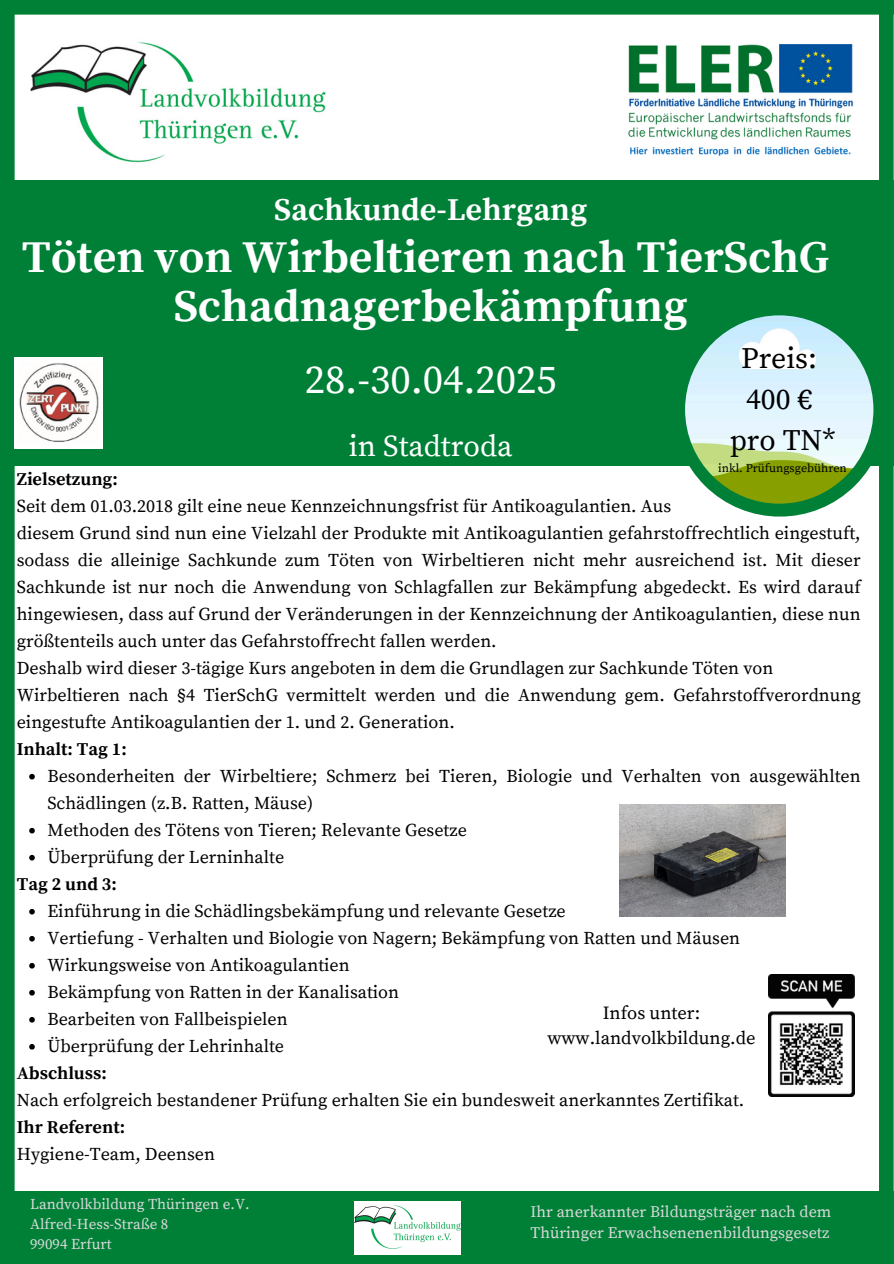
<style>
.page{position:relative;width:894px;height:1264px;background:#fff}
.page>*{position:absolute;margin:0;border:0;box-sizing:border-box;transform-origin:0 0}
.t1{font:700 45.15px/49.5px "Source Serif Pro";color:#fff;text-align:center}
.t2{font:40.65px "Source Serif Pro";color:#fff}
.t3{font:700 31.65px "Source Serif Pro";color:#fff}
.t4{font:30.15px "Source Serif Pro";color:#fff}
.t5{font:29.55px "Source Serif Pro";color:#000}
.t6{font:18.45px/25.5px "Source Serif Pro";color:#000;text-align:center}
.t7{font:18px/27px "Source Serif Pro";color:#000}
.t8{font:700 18px "Source Serif Pro";color:#000}
.t9{font:16.05px/21.3px "Source Serif Pro";color:#d9d9d9}
.t10{font:15px/20.2px "Source Serif Pro";color:#d9d9d9}
.t11{font:12px "Source Serif Pro";color:#000}
.s1{font-weight:700}
</style>
<div class="page">
<div style="left:0;top:180px;width:893px;height:286px;background:#008037"></div>
<img style="left:30px;top:42px;width:295px;height:121px">
<svg style="left:29px;top:773px;width:6px;height:6px"></svg>
<svg style="left:29px;top:827px;width:6px;height:6px"></svg>
<svg style="left:29px;top:854px;width:6px;height:6px"></svg>
<svg style="left:29px;top:909px;width:6px;height:5px"></svg>
<svg style="left:29px;top:936px;width:6px;height:5px"></svg>
<svg style="left:29px;top:963px;width:6px;height:5px"></svg>
<svg style="left:29px;top:990px;width:6px;height:5px"></svg>
<svg style="left:29px;top:1017px;width:6px;height:5px"></svg>
<svg style="left:29px;top:1044px;width:6px;height:5px"></svg>
<svg style="left:685px;top:318px;width:189px;height:198px;fill:#008037"></svg>
<img style="left:685px;top:315px;width:188px;height:188px;border-radius:50%">
<div style="left:0;top:1191px;width:893px;height:72px;background:#008037"></div>
<div style="left:878px;top:0;width:15px;height:1263px;background:#008037"></div>
<div style="left:0;top:0;width:15px;height:1263px;background:#008037"></div>
<div style="left:0;top:0;width:893px;height:15px;background:#008037"></div>
<img style="left:15px;top:357px;width:87px;height:91px">
<img style="left:354px;top:1201px;width:106px;height:53px">
<img style="left:628px;top:44px;width:226px;height:112px">
<img style="left:768px;top:974px;width:86px;height:122px">
<img style="left:619px;top:804px;width:166px;height:112px">
<p class="t3" style="left:274px;top:191px;width:314px">Sachkunde-Lehrgang</p>
<p class="t1" style="left:22px;top:233px;width:809px">Töten von Wirbeltieren nach TierSchG<br>Schadnagerbekämpfung</p>
<h4 class="t2" style="left:304px;top:356px;width:253px">28.-30.04.2025</h4>
<p class="t5" style="left:741px;top:341px;width:77px">Preis:</p>
<h5 class="t5" style="left:745px;top:382px;width:67px">400 €</h5>
<p class="t5" style="left:729px;top:423px;width:107px">pro TN*</p>
<h6 class="t11" style="left:718px;top:461px;width:130px">inkl. Prüfungsgebühren</h6>
<p class="t4" style="left:349px;top:428px;width:165px">in Stadtroda</p>
<p class="t7" style="left:17px;top:466px;width:845px"><span class="s1">Zielsetzung:<br></span>Seit dem 01.03.2018 gilt eine neue Kennzeichnungsfrist für Antikoagulantien. Aus<br>diesem Grund sind nun eine Vielzahl der Produkte mit Antikoagulantien gefahrstoffrechtlich eingestuft, sodass die alleinige Sachkunde zum Töten von Wirbeltieren nicht mehr ausreichend ist. Mit dieser Sachkunde ist nur noch die Anwendung von Schlagfallen zur Bekämpfung abgedeckt. Es wird darauf hingewiesen, dass auf Grund der Veränderungen in der Kennzeichnung der Antikoagulantien, diese nun größtenteils auch unter das Gefahrstoffrecht fallen werden.<br>Deshalb wird dieser 3-tägige Kurs angeboten in dem die Grundlagen zur Sachkunde Töten von Wirbeltieren nach §4 TierSchG vermittelt werden und die Anwendung gem. Gefahrstoffverordnung eingestufte Antikoagulantien der 1. und 2. Generation.<br><span class="s1">Inhalt: Tag 1:</span></p>
<h1 class="t7" style="left:47px;top:763px;width:814px">Besonderheiten der Wirbeltiere; Schmerz bei Tieren, Biologie und Verhalten von ausgewählten<br>Schädlingen (z.B. Ratten, Mäuse)</h1>
<h2 class="t7" style="left:47px;top:817px;width:421px">Methoden des Tötens von Tieren; Relevante Gesetze</h2>
<h3 class="t7" style="left:47px;top:844px;width:238px">Überprüfung der Lerninhalte</h3>
<p class="t8" style="left:17px;top:873px;width:102px">Tag 2 und 3:</p>
<p class="t7" style="left:47px;top:898px;width:519px">Einführung in die Schädlingsbekämpfung und relevante Gesetze</p>
<p class="t7" style="left:47px;top:925px;width:694px">Vertiefung - Verhalten und Biologie von Nagern; Bekämpfung von Ratten und Mäusen</p>
<p class="t7" style="left:47px;top:952px;width:304px">Wirkungsweise von Antikoagulantien</p>
<p class="t7" style="left:47px;top:979px;width:353px">Bekämpfung von Ratten in der Kanalisation</p>
<h5 class="t7" style="left:47px;top:1006px;width:242px">Bearbeiten von Fallbeispielen</h5>
<p class="t7" style="left:47px;top:1033px;width:238px">Überprüfung der Lehrinhalte</p>
<p class="t7" style="left:17px;top:1060px;width:728px"><span class="s1">Abschluss:<br></span>Nach erfolgreich bestandener Prüfung erhalten Sie ein bundesweit anerkanntes Zertifikat.<br><span class="s1">Ihr Referent:<br></span>Hygiene-Team, Deensen</p>
<p class="t6" style="left:547px;top:1000px;width:210px">Infos unter: www.landvolkbildung.de</p>
<p class="t10" style="left:30px;top:1194px;width:221px">Landvolkbildung Thüringen e.V.<br>Alfred-Hess-Straße 8<br>99094 Erfurt</p>
<h6 class="t9" style="left:530px;top:1201px;width:302px">Ihr anerkannter Bildungsträger nach dem<br>Thüringer Erwachsenenenbildungsgesetz</h6>
</div>
